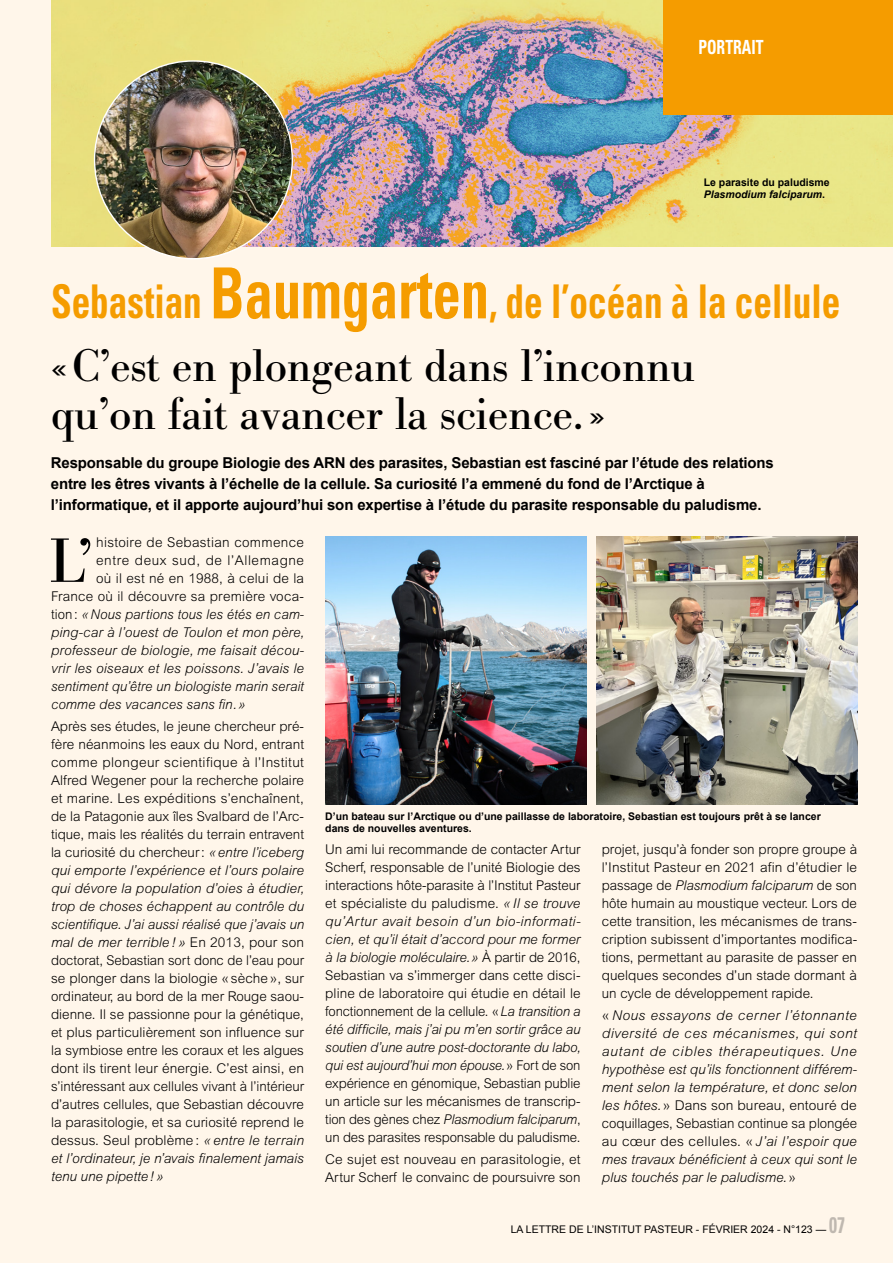
<style>
.page{position:relative;width:893px;height:1263px;background:#fff6ea}
.page>*{position:absolute;margin:0;border:0;box-sizing:border-box;transform-origin:0 0}
.t1{font:61.5px "Bodoni BE";color:#000}
.t2{font:700 condensed 46.5px "Univers LT Std";color:#f59c00;scale:.8 1}
.t3{font:45px/48px "Bodoni BE";color:#000}
.t4{font:700 condensed 19.5px "Univers LT Std";color:#fff;scale:.8 1}
.t5{font:700 15px/21px "Arial";letter-spacing:-.01em;color:#000}
.t6{font:300 13.5px/18px "Arial MT Std";letter-spacing:.005em;color:#000;text-align:justify}
.t7{font:italic 300 13.5px/18px "Arial MT Std";letter-spacing:.005em;color:#000;text-align:justify}
.t8{font:300 13.5px "Arial MT Std";letter-spacing:.025em;color:#000}
.t9{font:300 13.5px "Arial MT Std";letter-spacing:.045em;color:#000}
.t10{font:700 10.5px/12px "Arial";color:#000}
.t11{font:10.5px "Arial";color:#000}
.s1{font-style:italic}
.s2{font-size:70.5px}
.s3{font-style:normal}
.s4{font-family:"Univers LT Std";font-weight:700;font-stretch:condensed;font-size:22.5px;color:#bfb8b0}
</style>
<div class="page">
<img style="left:326px;top:537px;width:261px;height:268px">
<img style="left:596px;top:537px;width:261px;height:268px">
<img style="left:51px;top:0;width:842px;height:246px">
<div style="left:663px;top:0;width:230px;height:115px;background:#f59c00"></div>
<img style="left:95px;top:61px;width:197px;height:198px;border-radius:99px">
<h3 class="t4" style="left:698px;top:35px;width:83px">PORTRAIT</h3>
<p class="t10" style="left:704px;top:176px;width:128px">Le parasite du paludisme<br><span class="s1">Plasmodium falciparum</span>.</p>
<h2 class="t2" style="left:51px;top:273px;width:988px">Sebastian <span class="s2">Baumgarten</span>, de l’océan à la cellule</h2>
<h3 class="t3" style="left:51px;top:343px;width:646px">«C’est en plongeant dans l’inconnu qu’on fait avancer la science.»</h3>
<p class="t5" style="left:51px;top:453px;width:725px">Responsable du groupe Biologie des ARN des parasites, Sebastian est fasciné par l’étude des relations entre les êtres vivants à l’échelle de la cellule. Sa curiosité l’a emmené du fond de l’Arctique à l’informatique, et il apporte aujourd’hui son expertise à l’étude du parasite responsable du paludisme.</p>
<p class="t8" style="left:96px;top:534px;width:209px">histoire de Sebastian commence</p>
<p class="t9" style="left:96px;top:552px;width:209px">entre deux sud, de l’Allemagne</p>
<p class="t6" style="left:96px;top:569px;width:209px">où il est né en 1988, à celui de la</p>
<p class="t6" style="left:51px;top:587px;width:254px">France où il découvre sa première voca-</p>
<p class="t7" style="left:51px;top:605px;width:254px"><span class="s3">tion:</span> «Nous partions tous les étés en cam-</p>
<p class="t7" style="left:51px;top:623px;width:254px">ping-car à l’ouest de Toulon et mon père,</p>
<p class="t7" style="left:51px;top:641px;width:254px">professeur de biologie, me faisait décou-</p>
<p class="t7" style="left:51px;top:659px;width:255px">vrir les oiseaux et les poissons. J’avais le</p>
<p class="t7" style="left:51px;top:677px;width:254px">sentiment qu’être un biologiste marin serait</p>
<p class="t7" style="left:51px;top:695px;width:196px">comme des vacances sans fin.»</p>
<p class="t6" style="left:51px;top:717px;width:255px">Après ses études, le jeune chercheur pré&shy;fère néanmoins les eaux du Nord, entrant comme plongeur scientifique à l’Institut Alfred Wegener pour la recherche polaire et marine. Les expéditions s’enchaînent, de la Patagonie aux îles Svalbard de l’Arc&shy;tique, mais les réalités du terrain entravent la curiosité du chercheur: <span class="s1">«entre l’iceberg qui emporte l’expérience et l’ours polaire qui dévore la population d’oies à étudier, trop de choses échappent au contrôle du scientifique. J’ai aussi réalisé que j’avais un mal de mer terrible ! »</span> En 2013, pour son doctorat, Sebastian sort donc de l’eau pour se plonger dans la biologie «sèche», sur ordinateur, au bord de la mer Rouge saou&shy;dienne. Il se passionne pour la génétique, et plus particulièrement son influence sur la symbiose entre les coraux et les algues dont ils tirent leur énergie. C’est ainsi, en s’intéressant aux cellules vivant à l’intérieur d’autres cellules, que Sebastian découvre la parasitologie, et sa curiosité reprend le dessus. Seul problème : <span class="s1">« entre le terrain et l’ordinateur, je n’avais finalement jamais tenu une pipette!»</span></p>
<h1 class="t1" style="left:49px;top:526px;width:44px">L’</h1>
<p class="t10" style="left:325px;top:810px;width:497px">D’un bateau sur l’Arctique ou d’une paillasse de laboratoire, Sebastian est toujours prêt à se lancer dans de nouvelles aventures.</p>
<p class="t6" style="left:325px;top:840px;width:257px">Un ami lui recommande de contacter Artur Scherf, responsable de l’unité Biologie des interactions hôte-parasite à l’Institut Pasteur et spécialiste du paludisme. <span class="s1">« Il se trouve qu’Artur avait besoin d’un bio-informati&shy;cien, et qu’il était d’accord pour me former à la biologie moléculaire.»</span> À partir de 2016, Sebastian va s’immerger dans cette disci&shy;pline de laboratoire qui étudie en détail le fonctionnement de la cellule. «<span class="s1">La transition a été difficile, mais j’ai pu m’en sortir grâce au soutien d’une autre post-doctorante du labo, qui est aujourd’hui mon épouse.</span>» Fort de son expérience en génomique, Sebastian publie un article sur les mécanismes de transcrip&shy;tion des gènes chez <span class="s1">Plasmodium falciparum</span>, un des parasites responsable du paludisme.</p>
<p class="t6" style="left:325px;top:1150px;width:257px">Ce sujet est nouveau en parasitologie, et<br>Artur Scherf le convainc de poursuivre son</p>
<p class="t6" style="left:602px;top:840px;width:257px">projet, jusqu’à fonder son propre groupe à l’Institut Pasteur en 2021 afin d’étudier le passage de <span class="s1">Plasmodium falciparum</span> de son hôte humain au moustique vecteur. Lors de cette transition, les mécanismes de trans&shy;cription subissent d’importantes modifica&shy;tions, permettant au parasite de passer en quelques secondes d’un stade dormant à un cycle de développement rapide.</p>
<p class="t7" style="left:602px;top:1006px;width:257px"><span class="s3">«</span> Nous essayons de cerner l’étonnante diversité de ces mécanismes, qui sont autant de cibles thérapeutiques. Une hypothèse est qu’ils fonctionnent différem&shy;ment selon la température, et donc selon les hôtes.<span class="s3">» Dans son bureau, entouré de coquillages, Sebastian continue sa plongée au cœur des cellules. «</span> J’ai l’espoir que mes travaux bénéficient à ceux qui sont le plus touchés par le paludisme.<span class="s3">»</span></p>
<p class="t11" style="left:511px;top:1223px;width:336px">LA LETTRE DE L’INSTITUT PASTEUR - FÉVRIER 2024 - N°123 — <span class="s4">07</span></p>
</div>
